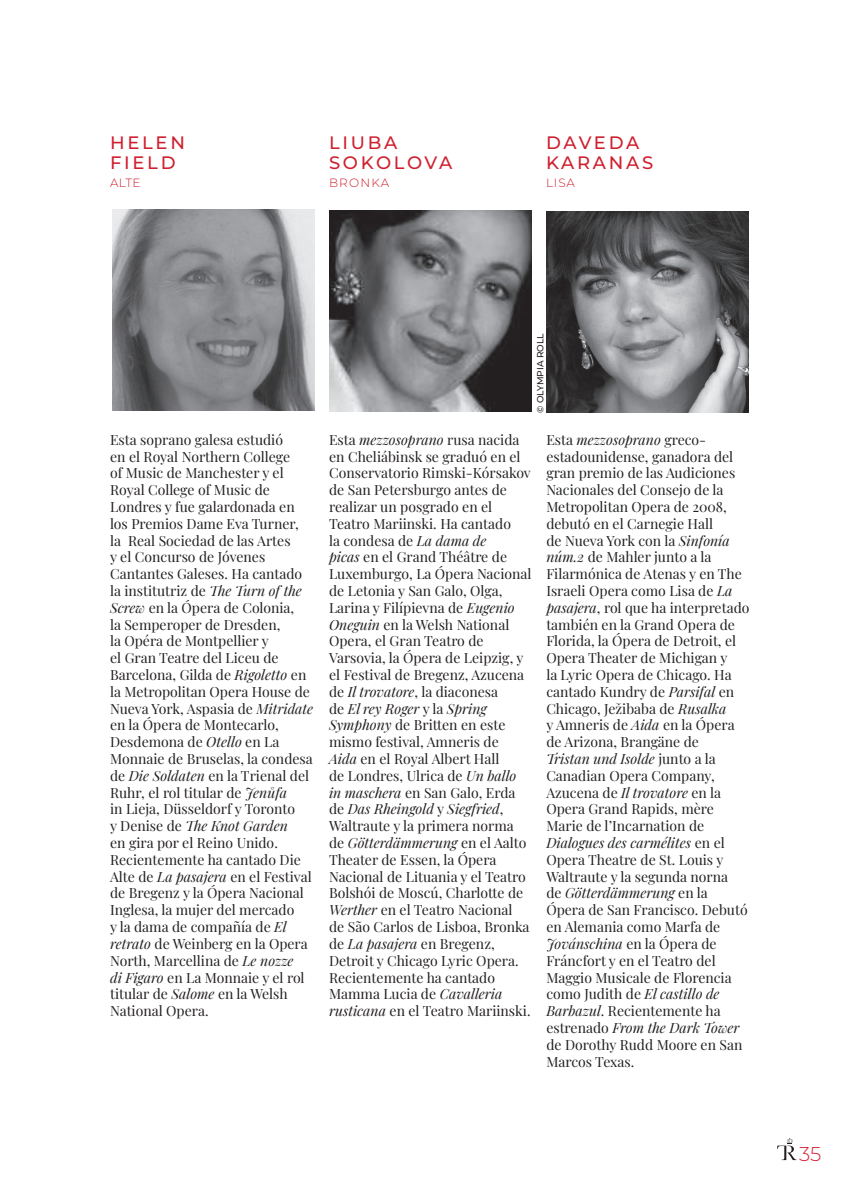
<style>
.page{position:relative;width:851px;height:1191px;background:#fff}
.page>*{position:absolute;margin:0;border:0;box-sizing:border-box;transform-origin:0 0}
.t1{font:300 20px "Montserrat";color:#d52236}
.t2{font:500 18px/20px "Montserrat";letter-spacing:.15em;color:#cf202f}
.t3{font:14px/16.8px "Playfair Display";color:#231f20}
.t4{font:14px/16.8px "Playfair Display";color:#1f2020}
.t5{font:300 12px "Montserrat";letter-spacing:.07em;color:#cf202f}
.t6{font:500 9px "Montserrat";color:#231f20}
.s1{font-style:italic}
</style>
<div class="page">
<svg style="left:777px;top:1138px;width:19px;height:22px"></svg>
<img style="left:112px;top:209px;width:202px;height:202px">
<img style="left:329px;top:210px;width:202px;height:201px">
<img style="left:546px;top:211px;width:202px;height:201px">
<p class="t2" style="left:110px;top:132px;width:76px">HELEN<br>FIELD</p>
<p class="t5" style="left:110px;top:175px;width:32px">ALTE</p>
<p class="t2" style="left:329px;top:132px;width:125px">LIUBA<br>SOKOLOVA</p>
<p class="t5" style="left:329px;top:175px;width:62px">BRONKA</p>
<p class="t2" style="left:546px;top:132px;width:109px">DAVEDA<br>KARANAS</p>
<p class="t5" style="left:546px;top:175px;width:30px">LISA</p>
<p class="t3" style="left:110px;top:430px;width:205px">Esta soprano galesa estudió<br>en el Royal Northern College<br>of Music de Manchester y el<br>Royal College of Music de<br>Londres y fue galardonada en los Premios Dame Eva Turner, la Real Sociedad de las Artes<br>y el Concurso de Jóvenes<br>Cantantes Galeses. Ha cantado la institutriz de <span class="s1">The Turn of the<br>Screw</span> en la Ópera de Colonia,<br>la Semperoper de Dresden,<br>la Opéra de Montpellier y<br>el Gran Teatre del Liceu de<br>Barcelona, Gilda de <span class="s1">Rigoletto</span> en la Metropolitan Opera House de<br>Nueva York, Aspasia de <span class="s1">Mitridate </span>en la Ópera de Montecarlo,<br>Desdemona de <span class="s1">Otello</span> en La<br>Monnaie de Bruselas, la condesa de <span class="s1">Die Soldaten</span> en la Trienal del<br>Ruhr, el rol titular de <span class="s1">Jenůfa<br></span>in Lieja, Düsseldorf y Toronto<br>y Denise de <span class="s1">The Knot Garden<br></span>en gira por el Reino Unido.<br>Recientemente ha cantado Die<br>Alte de <span class="s1">La pasajera</span> en el Festival de Bregenz y la Ópera Nacional<br>Inglesa, la mujer del mercado<br>y la dama de compañía de <span class="s1">El retrato</span> de Weinberg en la Opera<br>North, Marcellina de <span class="s1">Le nozze<br>di Figaro</span> en La Monnaie y el rol titular de <span class="s1">Salome</span> en la Welsh<br>National Opera.</p>
<p class="t6" style="left:534px;top:413px;width:81px;rotate:-90deg">© OLYMPIA ROLL</p>
<p class="t3" style="left:329px;top:430px;width:204px">Esta <span class="s1">mezzosoprano</span> rusa nacida en Cheliábinsk se graduó en el<br>Conservatorio Rimski-Kórsakov de San Petersburgo antes de realizar un posgrado en el<br>Teatro Mariinski. Ha cantado<br>la condesa de <span class="s1">La dama de<br>picas</span> en el Grand Théâtre de<br>Luxemburgo, La Ópera Nacional de Letonia y San Galo, Olga,<br>Larina y Filípievna de <span class="s1">Eugenio<br>Oneguin</span> en la Welsh National<br>Opera, el Gran Teatro de<br>Varsovia, la Ópera de Leipzig, y el Festival de Bregenz, Azucena de <span class="s1">Il trovatore</span>, la diaconesa<br>de <span class="s1">El rey Roger</span> y la <span class="s1">Spring<br>Symphony</span> de Britten en este mismo festival, Amneris de<br><span class="s1">Aida</span> en el Royal Albert Hall<br>de Londres, Ulrica de <span class="s1">Un ballo in maschera</span> en San Galo, Erda de <span class="s1">Das Rheingold</span> y <span class="s1">Siegfried</span>,<br>Waltraute y la primera norma de <span class="s1">Götterdämmerung</span> en el Aalto<br>Theater de Essen, la Ópera<br>Nacional de Lituania y el Teatro<br>Bolshói de Moscú, Charlotte de<br><span class="s1">Werther</span> en el Teatro Nacional<br>de São Carlos de Lisboa, Bronka de <span class="s1">La pasajera</span> en Bregenz,<br>Detroit y Chicago Lyric Opera.<br>Recientemente ha cantado<br>Mamma Lucia de <span class="s1">Cavalleria rusticana</span> en el Teatro Mariinski.</p>
<p class="t4" style="left:546px;top:430px;width:204px">Esta <span class="s1">mezzosoprano</span> greco&shy;estadounidense, ganadora del gran premio de las Audiciones<br>Nacionales del Consejo de la<br>Metropolitan Opera de 2008, debutó en el Carnegie Hall<br>de Nueva York con la <span class="s1">Sinfonía núm.2</span> de Mahler junto a la<br>Filarmónica de Atenas y en The<br>Israeli Opera como Lisa de <span class="s1">La pasajera</span>, rol que ha interpretado también en la Grand Opera de<br>Florida, la Ópera de Detroit, el<br>Opera Theater de Michigan y<br>la Lyric Opera de Chicago. Ha cantado Kundry de <span class="s1">Parsifal</span> en<br>Chicago, Ježibaba de <span class="s1">Rusalka<br></span>y Amneris de <span class="s1">Aida</span> en la Ópera de Arizona, Brangäne de<br><span class="s1">Tristan und Isolde</span> junto a la<br>Canadian Opera Company,<br>Azucena de <span class="s1">Il trovatore</span> en la<br>Opera Grand Rapids, mère<br>Marie de l’Incarnation de<br><span class="s1">Dialogues des carmélites</span> en el<br>Opera Theatre de St. Louis y<br>Waltraute y la segunda norna<br>de <span class="s1">Götterdämmerung</span> en la<br>Ópera de San Francisco. Debutó en Alemania como Marfa de<br><span class="s1">Jovánschina</span> en la Ópera de<br>Fráncfort y en el Teatro del<br>Maggio Musicale de Florencia como Judith de <span class="s1">El castillo de<br>Barbazul</span>. Recientemente ha estrenado <span class="s1">From the Dark Tower </span>de Dorothy Rudd Moore en San<br>Marcos Texas.</p>
<h1 class="t1" style="left:799px;top:1140px;width:24px">35</h1>
</div>
